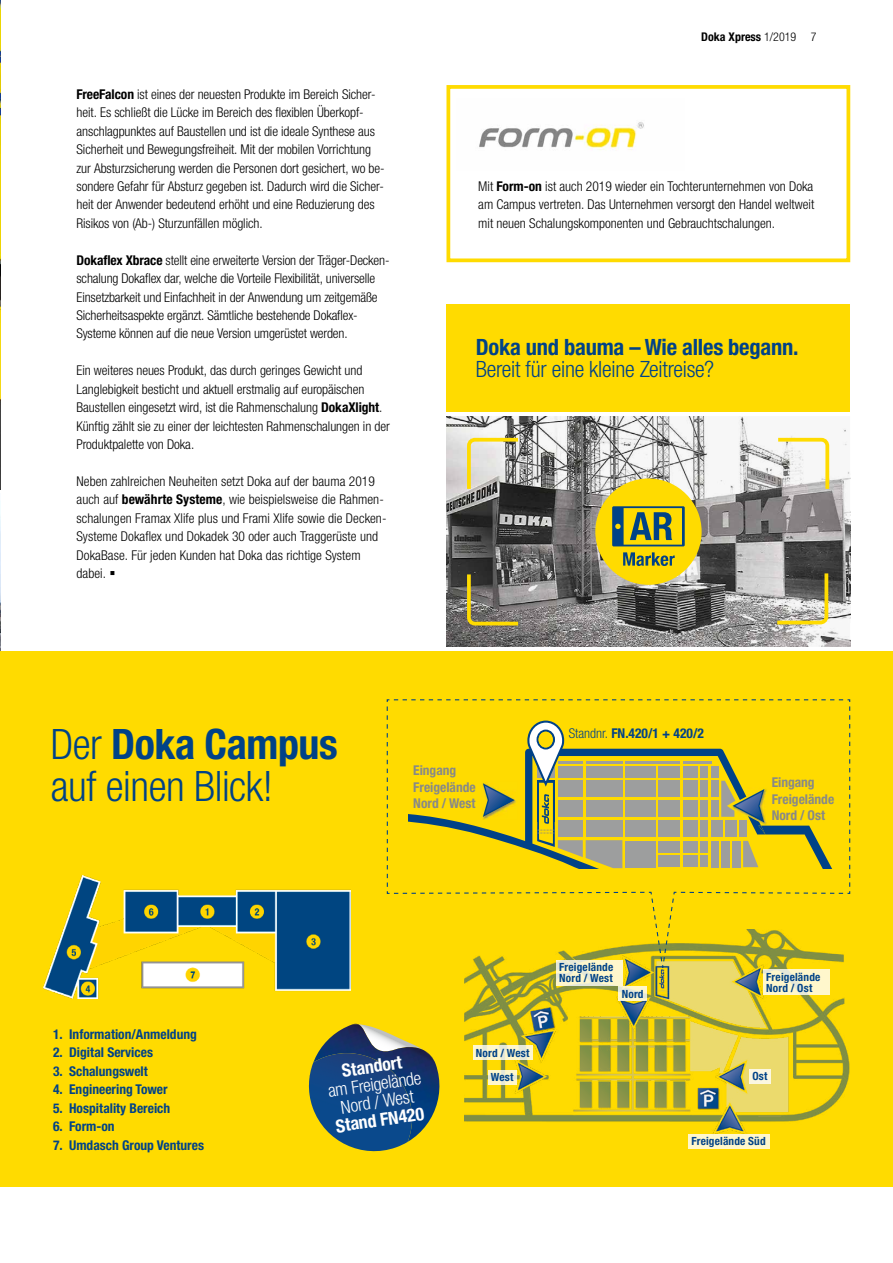
<style>
.page{position:relative;width:893px;height:1263px;background:#fff}
.page>*{position:absolute;margin:0;border:0;box-sizing:border-box;transform-origin:0 0}
.t1{font:300 condensed 42px/42px "Helvetica Neue LTW1 G";letter-spacing:-.01em;color:#004287}
.t2{font:300 condensed 22.5px "Helvetica Neue LTW1 G";letter-spacing:-.01em;color:#004287}
.t3{font:700 condensed 22.5px "Helvetica Neue LTW1 G";letter-spacing:-.01em;color:#004287}
.t4{font:300 condensed 18px/18px "Helvetica Neue LTW1 G";color:#fff;text-align:center}
.t5{font:700 condensed 18px "Helvetica Neue LTW1 G";color:#fff}
.t6{font:300 condensed 13.5px/18.5px "Helvetica Neue LTW1 G";letter-spacing:-.005em;color:#000}
.t7{font:700 condensed 13.5px "Helvetica Neue LTW1 G";color:#004287}
.t8{font:700 condensed 13.5px/16.2px "Helvetica Neue LTW1 G";color:#878988}
.t9{font:700 condensed 12px "Helvetica Neue LTW1 G";color:#000}
.t10{font:700 condensed 11.25px/11.2px "Helvetica Neue LTW1 G";letter-spacing:.015em;color:#004287}
.s1{font-weight:700}
.s2{font-weight:300}
</style>
<div class="page">
<img style="left:0;top:0;width:1px;height:489px">
<img style="left:0;top:501px;width:1px;height:150px">
<div style="left:0;top:651px;width:893px;height:535px;background:#ffdb00"></div>
<img style="left:464px;top:975px;width:386px;height:159px">
<div style="left:688px;top:1134px;width:82px;height:14px;background:#fff7cc"></div>
<svg style="left:556px;top:975px;width:67px;height:10px"></svg>
<svg style="left:763px;top:975px;width:67px;height:20px"></svg>
<svg style="left:473px;top:1046px;width:60px;height:14px"></svg>
<svg style="left:488px;top:1070px;width:29px;height:14px"></svg>
<svg style="left:619px;top:987px;width:28px;height:14px"></svg>
<div style="left:749px;top:1069px;width:22px;height:14px;background:#fbf7e1"></div>
<svg style="left:386px;top:699px;width:465px;height:276px"></svg>
<img style="left:318px;top:1024px;width:122px;height:114px">
<img style="left:308px;top:1053px;width:106px;height:99px">
<img style="left:43px;top:875px;width:308px;height:123px">
<img style="left:446px;top:417px;width:404px;height:230px">
<svg style="left:595px;top:478px;width:107px;height:107px;background:#c6ba3c"></svg>
<svg style="left:774px;top:436px;width:57px;height:57px"></svg>
<svg style="left:465px;top:436px;width:57px;height:57px;background:#bebaa1"></svg>
<svg style="left:773px;top:570px;width:57px;height:56px;background:#9e9980"></svg>
<svg style="left:465px;top:571px;width:57px;height:56px;background:#7e7860"></svg>
<div style="left:446px;top:304px;width:404px;height:107px;background:#ffdb00"></div>
<div style="left:446px;top:85px;width:404px;height:177px;border:4px solid #ffdb00"></div>
<img style="left:479px;top:122px;width:165px;height:28px">
<p class="t6" style="left:77px;top:85px;width:310px"><span class="s1">FreeFalcon</span> ist eines der neuesten Produkte im Bereich Sicher&shy;heit. Es schließt die Lücke im Bereich des flexiblen Überkopf&shy;anschlagpunktes auf Baustellen und ist die ideale Synthese aus Sicherheit und Bewegungsfreiheit. Mit der mobilen Vorrichtung zur Absturzsicherung werden die Personen dort gesichert, wo be&shy;sondere Gefahr für Absturz gegeben ist. Dadurch wird die Sicher&shy;heit der Anwender bedeutend erhöht und eine Reduzierung des Risikos von (Ab-) Sturzunfällen möglich.</p>
<p class="t6" style="left:77px;top:251px;width:315px"><span class="s1">Dokaflex Xbrace</span> stellt eine erweiterte Version der Träger-Decken&shy;schalung Dokaflex dar, welche die Vorteile Flexibilität, universelle Einsetzbarkeit und Einfachheit in der Anwendung um zeitgemäße Sicherheitsaspekte ergänzt. Sämtliche bestehende Dokaflex-Systeme können auf die neue Version umgerüstet werden.</p>
<p class="t6" style="left:77px;top:361px;width:315px">Ein weiteres neues Produkt, das durch geringes Gewicht und Langlebigkeit besticht und aktuell erstmalig auf europäischen Baustellen eingesetzt wird, ist die Rahmenschalung <span class="s1">DokaXlight</span>.<br>Künftig zählt sie zu einer der leichtesten Rahmenschalungen in der Produktpalette von Doka.</p>
<p class="t6" style="left:77px;top:472px;width:311px">Neben zahlreichen Neuheiten setzt Doka auf der bauma 2019 auch auf <span class="s1">bewährte Systeme</span>, wie beispielsweise die Rahmen&shy;schalungen Framax Xlife plus und Frami Xlife sowie die Decken-Systeme Dokaflex und Dokadek 30 oder auch Traggerüste und DokaBase. Für jeden Kunden hat Doka das richtige System dabei. ▪</p>
<p class="t9" style="left:701px;top:30px;width:117px">Doka Xpress <span class="s2">1/2019 7</span></p>
<p class="t6" style="left:478px;top:177px;width:337px;text-align:justify">Mit <span class="s1">Form-on</span> ist auch 2019 wieder ein Tochterunternehmen von Doka am Campus vertreten. Das Unternehmen versorgt den Handel weltweit mit neuen Schalungskomponenten und Gebrauchtschalungen.</p>
<h2 class="t3" style="left:476px;top:333px;width:324px">Doka und bauma – Wie alles begann.</h2>
<h2 class="t2" style="left:476px;top:356px;width:240px">Bereit für eine kleine Zeitreise?</h2>
<h1 class="t1" style="left:51px;top:724px;width:289px">Der <span class="s1">Doka Campus </span>auf einen Blick!</h1>
<p class="t7" style="left:569px;top:725px;width:137px"><span class="s2">Standnr.</span> FN.420/1 + 420/2</p>
<p class="t8" style="left:413px;top:763px;width:64px">Eingang<br>Freigelände<br>Nord / West</p>
<p class="t8" style="left:772px;top:775px;width:64px">Eingang<br>Freigelände<br>Nord / Ost</p>
<p class="t10" style="left:559px;top:961px;width:56px">Freigelände<br>Nord / West</p>
<p class="t10" style="left:766px;top:971px;width:56px">Freigelände<br>Nord / Ost</p>
<p class="t10" style="left:622px;top:988px;width:23px">Nord</p>
<p class="t7" style="left:53px;top:1026px;width:145px">1. Information/Anmeldung</p>
<p class="t7" style="left:53px;top:1044px;width:101px">2. Digital Services</p>
<p class="t7" style="left:53px;top:1063px;width:96px">3. Schalungswelt</p>
<p class="t7" style="left:53px;top:1081px;width:116px">4. Engineering Tower</p>
<p class="t7" style="left:53px;top:1100px;width:119px">5. Hospitality Bereich</p>
<p class="t7" style="left:53px;top:1118px;width:63px">6. Form-on</p>
<p class="t7" style="left:53px;top:1137px;width:152px">7. Umdasch Group Ventures</p>
<h3 class="t5" style="left:341px;top:1060px;width:62px;rotate:-8deg">Standort</h3>
<h3 class="t4" style="left:327px;top:1082px;width:96px;rotate:-8deg">am Freigelände<br>Nord / West</h3>
<h3 class="t5" style="left:334px;top:1115px;width:91px;rotate:-8deg">Stand FN420</h3>
<p class="t10" style="left:476px;top:1041px;width:55px;line-height:24.5px;text-align:center">Nord / West<br>West</p>
<p class="t10" style="left:752px;top:1071px;width:17px">Ost</p>
<p class="t10" style="left:691px;top:1135px;width:76px">Freigelände Süd</p>
</div>
